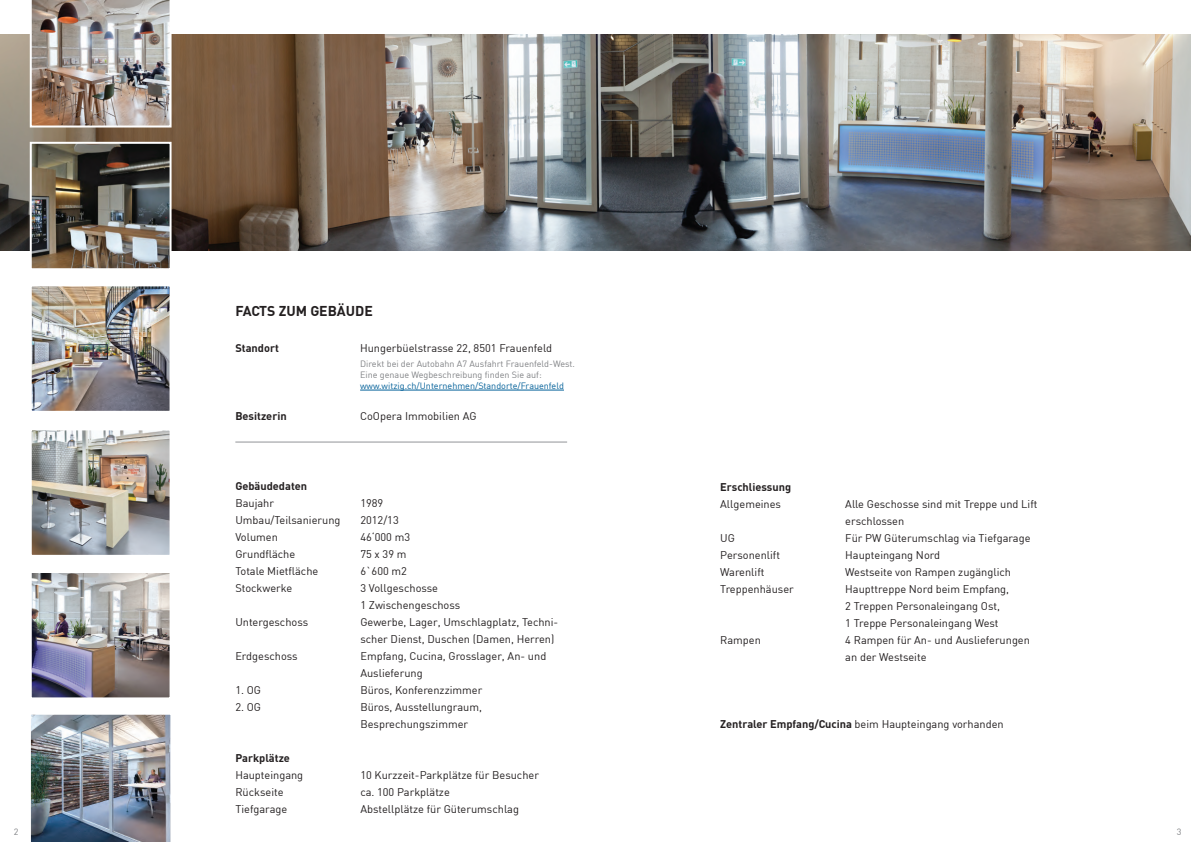
<style>
.page{position:relative;width:1191px;height:842px;background:#fff}
.page>*{position:absolute;margin:0;border:0;box-sizing:border-box;transform-origin:0 0}
.t1{font:700 14px "DIN";color:#231f20}
.t2{font:11px/17px "DIN";color:#231f20}
.t3{font:700 11px "DIN";color:#231f20}
.t4{font:9px/11px "DIN";color:#808285}
.t5{font:9px "DIN";color:#015f98}
.s1{font-weight:700}
</style>
<div class="page">
<img style="left:0;top:34px;width:1191px;height:217px">
<img style="left:30px;top:0;width:141px;height:128px">
<img style="left:33px;top:145px;width:135px;height:122px">
<div style="left:30px;top:142px;width:141px;height:128px;border:2px solid #fff"></div>
<img style="left:33px;top:287px;width:135px;height:123px">
<div style="left:30px;top:284px;width:141px;height:129px;border:2px solid #fff"></div>
<img style="left:33px;top:431px;width:135px;height:123px">
<div style="left:30px;top:428px;width:141px;height:129px;border:2px solid #fff"></div>
<hr style="left:235px;top:441px;width:332px;height:1px;background:#929497">
<img style="left:33px;top:574px;width:135px;height:122px">
<div style="left:30px;top:571px;width:141px;height:128px;border:2px solid #fff"></div>
<img style="left:30px;top:714px;width:141px;height:128px">
<hr style="left:360px;top:390px;width:204px;height:1px;background:#015f98">
<p class="t1" style="left:235px;top:302px;width:139px">FACTS ZUM GEBÄUDE</p>
<p class="t3" style="left:235px;top:340px;width:45px">Standort</p>
<p class="t3" style="left:235px;top:408px;width:53px">Besitzerin</p>
<p class="t2" style="left:360px;top:339px;width:194px">Hungerbüelstrasse 22, 8501 Frauenfeld</p>
<p class="t4" style="left:360px;top:358px;width:216px">Direkt bei der Autobahn A7 Ausfahrt Frauenfeld-West.<br>Eine genaue Wegbeschreibung finden Sie auf:</p>
<p class="t5" style="left:360px;top:380px;width:205px">www.witzig.ch/Unternehmen/Standorte/Frauenfeld</p>
<p class="t2" style="left:360px;top:407px;width:118px">CoOpera Immobilien AG</p>
<p class="t3" style="left:235px;top:479px;width:73px">Gebäudedaten</p>
<p class="t2" style="left:235px;top:494px;width:40px">Baujahr</p>
<p class="t2" style="left:360px;top:494px;width:24px">1989</p>
<p class="t2" style="left:235px;top:511px;width:107px">Umbau/Teilsanierung</p>
<p class="t2" style="left:360px;top:511px;width:40px">2012/13</p>
<p class="t2" style="left:235px;top:528px;width:44px">Volumen</p>
<p class="t2" style="left:360px;top:528px;width:51px">46‘000 m3</p>
<p class="t2" style="left:235px;top:545px;width:61px">Grundfläche</p>
<p class="t2" style="left:360px;top:545px;width:48px">75x39m</p>
<p class="t2" style="left:235px;top:562px;width:84px">Totale Mietfläche</p>
<p class="t2" style="left:360px;top:562px;width:48px">6`600 m2</p>
<p class="t2" style="left:235px;top:579px;width:59px">Stockwerke</p>
<p class="t2" style="left:360px;top:579px;width:101px">3 Vollgeschosse<br>1 Zwischengeschoss</p>
<p class="t2" style="left:235px;top:613px;width:74px">Untergeschoss</p>
<p class="t2" style="left:360px;top:613px;width:199px">Gewerbe, Lager, Umschlagplatz, Techni&shy;scher Dienst, Duschen (Damen, Herren)</p>
<p class="t2" style="left:235px;top:647px;width:64px">Erdgeschoss</p>
<p class="t2" style="left:360px;top:647px;width:187px">Empfang, Cucina, Grosslager, An- und<br>Auslieferung</p>
<p class="t2" style="left:235px;top:681px;width:27px">1. OG</p>
<p class="t2" style="left:360px;top:681px;width:123px">Büros, Konferenzzimmer</p>
<p class="t2" style="left:235px;top:698px;width:27px">2. OG</p>
<p class="t2" style="left:360px;top:698px;width:123px">Büros, Ausstellungraum,<br>Besprechungszimmer</p>
<p class="t3" style="left:235px;top:751px;width:56px">Parkplätze</p>
<p class="t2" style="left:235px;top:766px;width:69px">Haupteingang</p>
<p class="t2" style="left:360px;top:766px;width:180px">10 Kurzzeit-Parkplätze für Besucher</p>
<p class="t2" style="left:235px;top:783px;width:50px">Rückseite</p>
<p class="t2" style="left:360px;top:783px;width:91px">ca. 100 Parkplätze</p>
<p class="t2" style="left:235px;top:800px;width:53px">Tiefgarage</p>
<p class="t2" style="left:360px;top:800px;width:160px">Abstellplätze für Güterumschlag</p>
<p class="t3" style="left:720px;top:479px;width:72px">Erschliessung</p>
<p class="t2" style="left:720px;top:495px;width:62px">Allgemeines</p>
<p class="t2" style="left:845px;top:495px;width:194px">Alle Geschosse sind mit Treppe und Lift erschlossen</p>
<p class="t2" style="left:720px;top:529px;width:16px">UG</p>
<p class="t2" style="left:845px;top:529px;width:187px">Für PW Güterumschlag via Tiefgarage</p>
<p class="t2" style="left:720px;top:546px;width:61px">Personenlift</p>
<p class="t2" style="left:845px;top:546px;width:96px">Haupteingang Nord</p>
<p class="t2" style="left:720px;top:563px;width:46px">Warenlift</p>
<p class="t2" style="left:845px;top:563px;width:167px">Westseite von Rampen zugänglich</p>
<p class="t2" style="left:720px;top:580px;width:75px">Treppenhäuser</p>
<p class="t2" style="left:845px;top:580px;width:165px">Haupttreppe Nord beim Empfang,<br>2 Treppen Personaleingang Ost,<br>1 Treppe Personaleingang West</p>
<p class="t2" style="left:720px;top:631px;width:42px">Rampen</p>
<p class="t2" style="left:845px;top:631px;width:186px">4 Rampen für An- und Auslieferungen an der Westseite</p>
<p class="t2" style="left:720px;top:715px;width:285px"><span class="s1">Zentraler Empfang/Cucina</span> beim Haupteingang vorhanden</p>
<p class="t4" style="left:14px;top:826px;width:6px">2</p>
<p class="t4" style="left:1176px;top:826px;width:6px">3</p>
</div>
